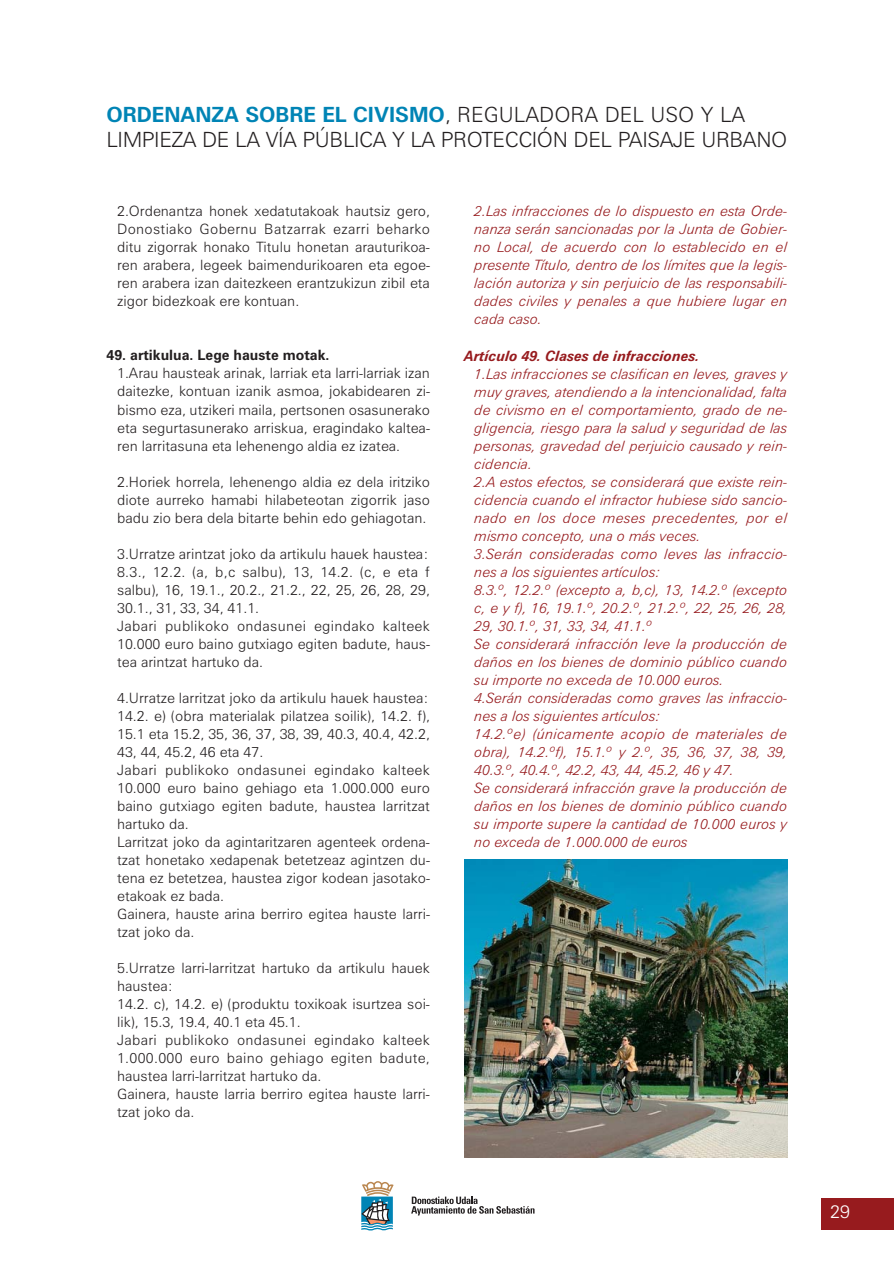
<style>
.page{position:relative;width:894px;height:1264px;background:#fff}
.page>*{position:absolute;margin:0;border:0;box-sizing:border-box;transform-origin:0 0}
.t1{font:300 21px/25.2px "Zurich BT";letter-spacing:-.02em;color:#231f20}
.t2{font:300 18px "Zurich BT";color:#fff}
.t3{font:300 14.25px/18px "Zurich BT";color:#231f20;text-align:justify}
.t4{font:italic 300 14.25px/18px "Zurich BT";color:#971b1e;text-align:justify}
.t5{font:italic 700 14.25px "Zurich BT";color:#971b1e}
.t6{font:700 14.25px "Zurich BT";color:#231f20}
.s1{font-weight:700;color:#0084b5}
</style>
<div class="page">
<img style="left:361px;top:859px;width:532px;height:372px">
<h1 class="t1" style="left:106px;top:104px;width:682px"><span class="s1">ORDENANZA SOBRE EL CIVISMO</span>, REGULADORA DEL USO Y LA<br>LIMPIEZA DE LA VÍA PÚBLICA Y LA PROTECCIÓN DEL PAISAJE URBANO</h1>
<p class="t3" style="left:117px;top:204px;width:314px">2.Ordenantza honek xedatutakoak hautsiz gero, Donostiako Gobernu Batzarrak ezarri beharko ditu zigorrak honako Titulu honetan arauturikoa&shy;ren arabera, legeek baimendurikoaren eta egoe&shy;ren arabera izan daitezkeen erantzukizun zibil eta zigor bidezkoak ere kontuan.</p>
<p class="t6" style="left:106px;top:350px;width:224px">49. artikulua. Lege hauste motak.</p>
<p class="t3" style="left:117px;top:366px;width:314px">1.Arau hausteak arinak, larriak eta larri-larriak izan daitezke, kontuan izanik asmoa, jokabidearen zi&shy;bismo eza, utzikeri maila, pertsonen osasunerako eta segurtasunerako arriskua, eragindako kaltea&shy;ren larritasuna eta lehenengo aldia ez izatea.</p>
<p class="t3" style="left:117px;top:474px;width:314px">2.Horiek horrela, lehenengo aldia ez dela iritziko diote aurreko hamabi hilabeteotan zigorrik jaso badu zio bera dela bitarte behin edo gehiagotan.</p>
<p class="t3" style="left:117px;top:546px;width:314px;text-align:left">3.Urratze arintzat joko da artikulu hauek haustea:<br>8.3., 12.2. (a, b,c salbu), 13, 14.2. (c, e eta f salbu), 16, 19.1., 20.2., 21.2., 22, 25, 26, 28, 29, 30.1., 31, 33, 34, 41.1.<br>Jabari publikoko ondasunei egindako kalteek 10.000 euro baino gutxiago egiten badute, haus&shy;tea arintzat hartuko da.</p>
<p class="t3" style="left:117px;top:690px;width:314px;text-align:left">4.Urratze larritzat joko da artikulu hauek haustea:<br>14.2. e) (obra materialak pilatzea soilik), 14.2. f), 15.1 eta 15.2, 35, 36, 37, 38, 39, 40.3, 40.4, 42.2, 43, 44, 45.2, 46 eta 47.<br>Jabari publikoko ondasunei egindako kalteek 10.000 euro baino gehiago eta 1.000.000 euro baino gutxiago egiten badute, haustea larritzat hartuko da.<br>Larritzat joko da agintaritzaren agenteek ordena&shy;tzat honetako xedapenak betetzeaz agintzen du&shy;tena ez betetzea, haustea zigor kodean jasotako&shy;etakoak ez bada.<br>Gainera, hauste arina berriro egitea hauste larri&shy;tzat joko da.</p>
<p class="t3" style="left:117px;top:960px;width:314px;text-align:left">5.Urratze larri-larritzat hartuko da artikulu hauek haustea:<br>14.2. c), 14.2. e) (produktu toxikoak isurtzea soi&shy;lik), 15.3, 19.4, 40.1 eta 45.1.<br>Jabari publikoko ondasunei egindako kalteek 1.000.000 euro baino gehiago egiten badute, haustea larri-larritzat hartuko da.<br>Gainera, hauste larria berriro egitea hauste larri&shy;tzat joko da.</p>
<p class="t4" style="left:474px;top:203px;width:314px">2.Las infracciones de lo dispuesto en esta Orde&shy;nanza serán sancionadas por la Junta de Gobier&shy;no Local, de acuerdo con lo establecido en el presente Título, dentro de los límites que la legis&shy;lación autoriza y sin perjuicio de las responsabili&shy;dades civiles y penales a que hubiere lugar en cada caso.</p>
<p class="t5" style="left:464px;top:350px;width:237px">Artículo 49. Clases de infracciones.</p>
<p class="t4" style="left:474px;top:366px;width:314px;text-align:left">1.Las infracciones se clasifican en leves, graves y muy graves, atendiendo a la intencionalidad, falta de civismo en el comportamiento, grado de ne&shy;gligencia, riesgo para la salud y seguridad de las personas, gravedad del perjuicio causado y rein&shy;cidencia.<br>2.A estos efectos, se considerará que existe rein&shy;cidencia cuando el infractor hubiese sido sancio&shy;nado en los doce meses precedentes, por el mismo concepto, una o más veces.<br>3.Serán consideradas como leves las infraccio&shy;nes a los siguientes artículos:<br>8.3.º, 12.2.º (excepto a, b,c), 13, 14.2.º (excepto c, e y f), 16, 19.1.º, 20.2.º, 21.2.º, 22, 25, 26, 28, 29, 30.1.º, 31, 33, 34, 41.1.º<br>Se considerará infracción leve la producción de daños en los bienes de dominio público cuando su importe no exceda de 10.000 euros.<br>4.Serán consideradas como graves las infraccio&shy;nes a los siguientes artículos:<br>14.2.ºe) (únicamente acopio de materiales de obra), 14.2.ºf), 15.1.º y 2.º, 35, 36, 37, 38, 39, 40.3.º, 40.4.º, 42.2, 43, 44, 45.2, 46 y 47.<br>Se considerará infracción grave la producción de daños en los bienes de dominio público cuando su importe supere la cantidad de 10.000 euros y no exceda de 1.000.000 de euros</p>
<p class="t2" style="left:829px;top:1205px;width:21px">29</p>
</div>
